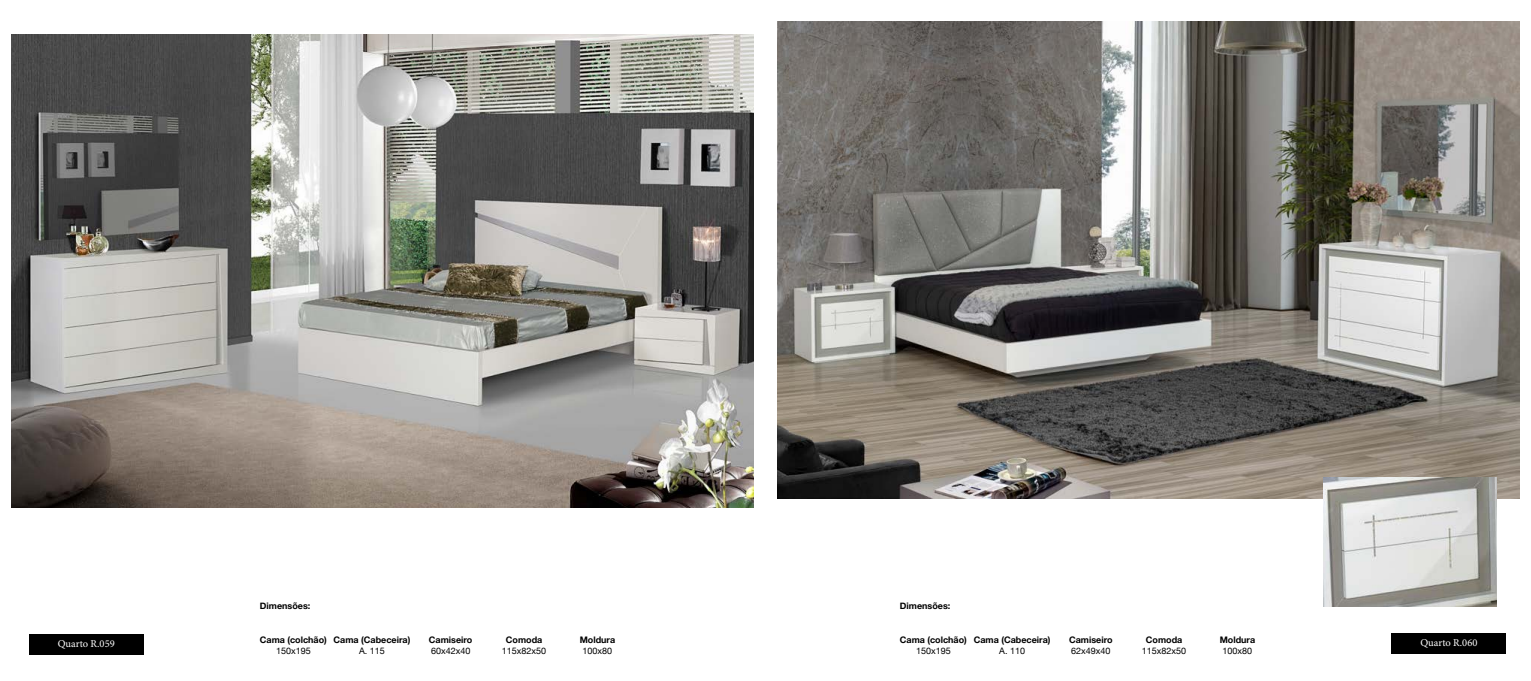
<style>
.page{position:relative;width:1531px;height:681px;background:#fff}
.page>*{position:absolute;margin:0;border:0;box-sizing:border-box;transform-origin:0 0}
.t1{font:10.5px "Minion Pro";color:#fff}
.t2{font:700 9px "Helvetica Neue";color:#000}
.t3{font:9px "Helvetica Neue";color:#000}
</style>
<div class="page">
<img style="left:12px;top:34px;width:742px;height:473px">
<div style="left:29px;top:633px;width:114px;height:21px;background:#000"></div>
<img style="left:777px;top:21px;width:742px;height:477px">
<div style="left:1392px;top:633px;width:114px;height:20px;background:#000"></div>
<img style="left:1323px;top:477px;width:174px;height:129px">
<p class="t1" style="left:58px;top:636px;width:59px">Quarto R.059</p>
<p class="t2" style="left:260px;top:598px;width:52px">Dimensões:</p>
<p class="t2" style="left:260px;top:632px;width:68px">Cama (colchão)</p>
<p class="t3" style="left:276px;top:643px;width:36px">150x195</p>
<p class="t2" style="left:334px;top:632px;width:78px">Cama (Cabeceira)</p>
<p class="t3" style="left:359px;top:643px;width:27px">A. 115</p>
<p class="t2" style="left:429px;top:632px;width:45px">Camiseiro</p>
<p class="t3" style="left:431px;top:643px;width:41px">60x42x40</p>
<p class="t2" style="left:506px;top:632px;width:38px">Comoda</p>
<p class="t3" style="left:502px;top:643px;width:46px">115x82x50</p>
<p class="t2" style="left:580px;top:632px;width:37px">Moldura</p>
<p class="t3" style="left:582px;top:643px;width:31px">100x80</p>
<p class="t2" style="left:900px;top:598px;width:52px">Dimensões:</p>
<p class="t2" style="left:900px;top:632px;width:68px">Cama (colchão)</p>
<p class="t3" style="left:916px;top:643px;width:36px">150x195</p>
<p class="t2" style="left:973px;top:632px;width:78px">Cama (Cabeceira)</p>
<p class="t3" style="left:999px;top:643px;width:27px">A. 110</p>
<p class="t2" style="left:1069px;top:632px;width:45px">Camiseiro</p>
<p class="t3" style="left:1071px;top:643px;width:41px">62x49x40</p>
<p class="t2" style="left:1146px;top:632px;width:38px">Comoda</p>
<p class="t3" style="left:1142px;top:643px;width:46px">115x82x50</p>
<p class="t2" style="left:1220px;top:632px;width:37px">Moldura</p>
<p class="t3" style="left:1222px;top:643px;width:31px">100x80</p>
<p class="t1" style="left:1420px;top:635px;width:59px">Quarto R.060</p>
</div>
